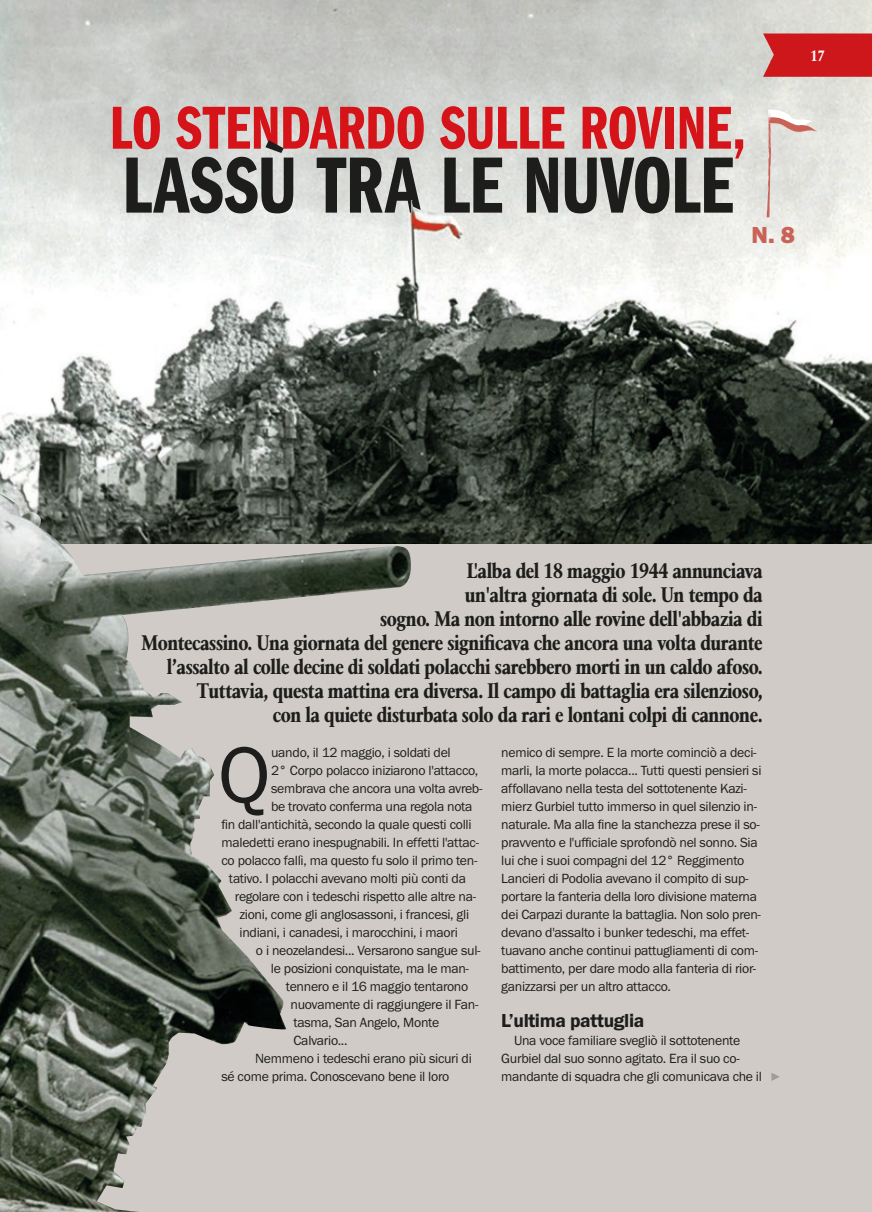
<style>
.page{position:relative;width:872px;height:1212px;background:#d0cbc7}
.page>*{position:absolute;margin:0;border:0;box-sizing:border-box;transform-origin:0 0}
.t1{font:82.5px "Franklin Gothic URW Com Dem";letter-spacing:-.005em;color:#1d1d1b}
.t2{font:82.05px "Franklin Gothic URW Boo";color:#1d1d1b}
.t3{font:62.7px "Franklin Gothic URW Com Dem";letter-spacing:-.005em;color:#d51318}
.t4{font:24px "Franklin Gothic URW Hea";color:#c96358}
.t5{font:21px/24px "Classic Cnd EFN Black";letter-spacing:-.02em;color:#1d1d1b;text-align:right}
.t6{font:19.5px "Franklin Gothic URW Dem";letter-spacing:-.02em;color:#1d1d1b}
.t7{font:15px "Classic Cnd EFN Black";color:#fff}
.t8{font:13.8px/18px "Franklin Gothic URW Boo";letter-spacing:-.02em;color:#1d1d1b}
</style>
<div class="page">
<img style="left:1px;top:0;width:871px;height:544px">
<img style="left:411px;top:200px;width:56px;height:41px">
<img style="left:0;top:494px;width:411px;height:718px">
<img style="left:0;top:0;width:1px;height:591px">
<svg style="left:766px;top:109px;width:51px;height:109px"></svg>
<svg style="left:771px;top:1073px;width:9px;height:8px"></svg>
<svg style="left:763px;top:33px;width:109px;height:44px"></svg>
<p class="t7" style="left:810px;top:46px;width:16px">17</p>
<h3 class="t3" style="left:110px;top:84px;width:638px">LO STENDARDO SULLE ROVINE,</h3>
<h1 class="t1" style="left:122px;top:128px;width:613px">LASSÙ TRA LE NUVOLE</h1>
<h3 class="t4" style="left:751px;top:219px;width:45px">N. 8</h3>
<p class="t5" style="left:141px;top:559px;width:623px">L'alba del 18 maggio 1944 annunciava<br>un'altra giornata di sole. Un tempo da<br>sogno. Ma non intorno alle rovine dell'abbazia di<br>Montecassino. Una giornata del genere significava che ancora una volta durante l’assalto al colle decine di soldati polacchi sarebbero morti in un caldo afoso.<br>Tuttavia, questa mattina era diversa. Il campo di battaglia era silenzioso,<br>con la quiete disturbata solo da rari e lontani colpi di cannone.</p>
<h2 class="t2" style="left:218px;top:724px;width:54px">Q</h2>
<p class="t8" style="left:271px;top:743px;width:181px">uando, il 12 maggio, i soldati del</p>
<p class="t8" style="left:271px;top:761px;width:209px">2° Corpo polacco iniziarono l'attacco,</p>
<p class="t8" style="left:271px;top:779px;width:213px">sembrava che ancora una volta avreb-</p>
<p class="t8" style="left:271px;top:797px;width:203px">be trovato conferma una regola nota</p>
<p class="t8" style="left:221px;top:815px;width:252px">fin dall'antichità, secondo la quale questi colli</p>
<p class="t8" style="left:221px;top:833px;width:259px">maledetti erano inespugnabili. In effetti l'attac-</p>
<p class="t8" style="left:221px;top:851px;width:257px">co polacco fallì, ma questo fu solo il primo ten-</p>
<p class="t8" style="left:229px;top:869px;width:238px">tativo. I polacchi avevano molti più conti da</p>
<p class="t8" style="left:235px;top:887px;width:243px">regolare con i tedeschi rispetto alle altre na-</p>
<p class="t8" style="left:239px;top:905px;width:231px">zioni, come gli anglosassoni, i francesi, gli</p>
<p class="t8" style="left:239px;top:923px;width:220px">indiani, i canadesi, i marocchini, i maori</p>
<p class="t8" style="left:256px;top:941px;width:226px">o i neozelandesi... Versarono sangue sul-</p>
<p class="t8" style="left:271px;top:959px;width:199px">le posizioni conquistate, ma le man-</p>
<p class="t8" style="left:286px;top:977px;width:184px">tennero e il 16 maggio tentarono</p>
<p class="t8" style="left:290px;top:995px;width:189px">nuovamente di raggiungere il Fan-</p>
<p class="t8" style="left:293px;top:1013px;width:147px">tasma, San Angelo, Monte</p>
<p class="t8" style="left:293px;top:1031px;width:55px">Calvario...</p>
<p class="t8" style="left:255px;top:1049px;width:218px">Nemmeno i tedeschi erano più sicuri di</p>
<p class="t8" style="left:221px;top:1067px;width:229px">sé come prima. Conoscevano bene il loro</p>
<p class="t8" style="left:501px;top:743px;width:262px">nemico di sempre. E la morte cominciò a deci&shy;marli, la morte polacca... Tutti questi pensieri si affollavano nella testa del sottotenente Kazi&shy;mierz Gurbiel tutto immerso in quel silenzio in&shy;naturale. Ma alla fine la stanchezza prese il so&shy;pravvento e l'ufficiale sprofondò nel sonno. Sia lui che i suoi compagni del 12° Reggimento Lancieri di Podolia avevano il compito di sup&shy;portare la fanteria della loro divisione materna dei Carpazi durante la battaglia. Non solo pren&shy;devano d'assalto i bunker tedeschi, ma effet&shy;tuavano anche continui pattugliamenti di com&shy;battimento, per dare modo alla fanteria di rior&shy;ganizzarsi per un altro attacco.</p>
<h3 class="t6" style="left:501px;top:1008px;width:145px">L’ultima pattuglia</h3>
<p class="t8" style="left:501px;top:1031px;width:262px;text-indent:13px">Una voce familiare svegliò il sottotenente<br>Gurbiel dal suo sonno agitato. Era il suo co&shy;mandante di squadra che gli comunicava che il</p>
</div>
